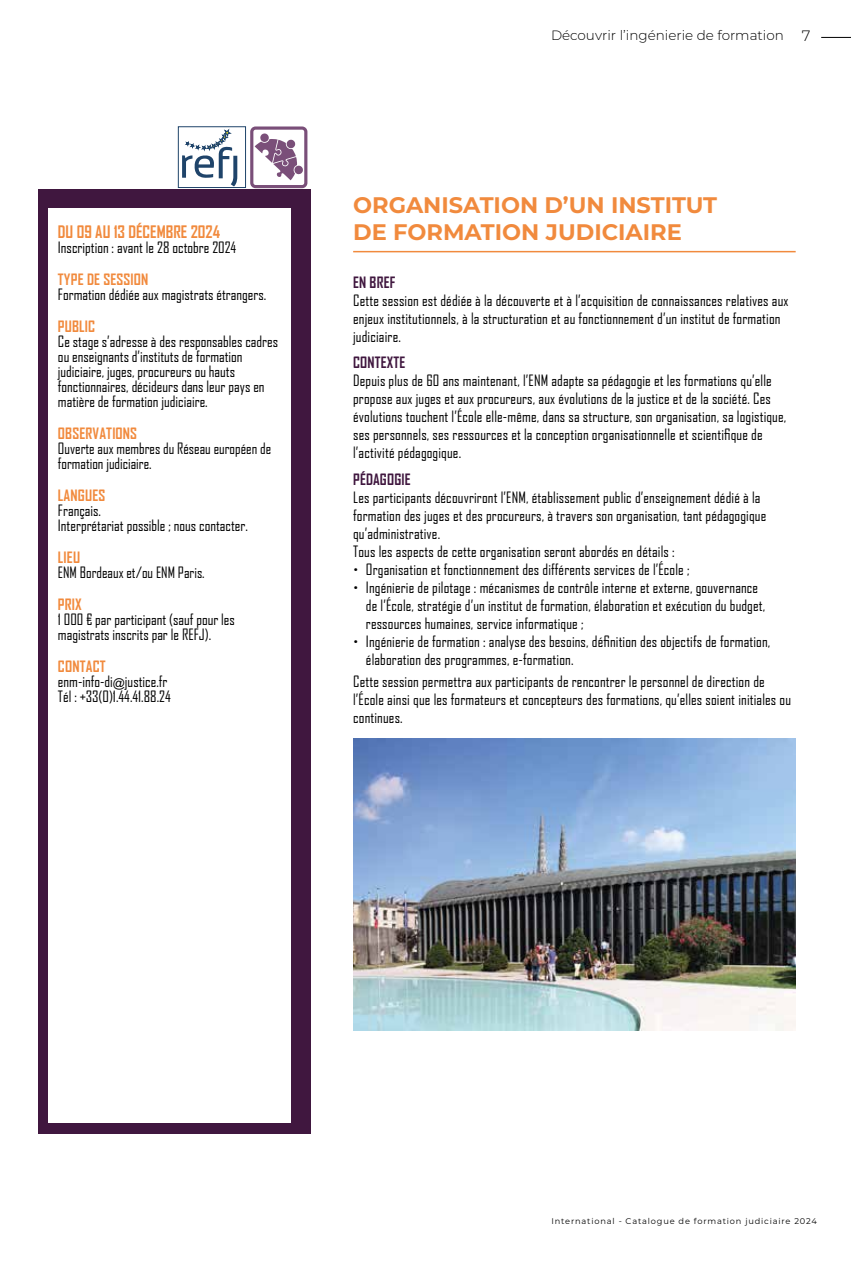
<style>
.page{position:relative;width:851px;height:1263px;background:#fff}
.page>*{position:absolute;margin:0;border:0;box-sizing:border-box;transform-origin:0 0}
.t1{font:700 22.5px/27px "Montserrat";color:#f18a3d}
.t2{font:700 16.5px "Agency FB";color:#f18a3d}
.t3{font:15px/15px "Agency FB";letter-spacing:.01em;color:#000}
.t4{font:700 15px "Agency FB";letter-spacing:.01em;color:#f18a3d}
.t5{font:700 15px "Agency FB";letter-spacing:.01em;color:#40173f}
.t6{font:300 13.5px "Montserrat";color:#000}
.t7{font:8.25px "Montserrat";letter-spacing:.1em;color:#000}
.s1{font-weight:700;color:#f18a3d}
.s2{font-family:"Arial";font-size:12px}
.s3{font-size:15px}
</style>
<div class="page">
<div style="left:38px;top:189px;width:272px;height:944px;background:#40173f"></div>
<div style="left:48px;top:208px;width:243px;height:914px;background:#fff"></div>
<hr style="left:353px;top:251px;width:442px;height:1px;background:#f18a3d">
<svg style="left:821px;top:37px;width:29px;height:1px"></svg>
<div style="left:250px;top:126px;width:57px;height:62px;border:3px solid #7a4f79;border-radius:4px"></div>
<svg style="left:254px;top:133px;width:49px;height:47px"></svg>
<svg style="left:182px;top:130px;width:55px;height:56px"></svg>
<div style="left:178px;top:127px;width:67px;height:61px;border:1px solid #1f446a"></div>
<img style="left:353px;top:738px;width:442px;height:292px">
<p class="t2" style="left:58px;top:222px;width:164px">DU 09 AU 13 DÉCEMBRE 2024</p>
<p class="t3" style="left:58px;top:240px;width:180px">Inscription : avant le 28 octobre 2024</p>
<p class="t4" style="left:58px;top:270px;width:92px">TYPE DE SESSION</p>
<p class="t3" style="left:58px;top:287px;width:210px">Formation dédiée aux magistrats étrangers.</p>
<p class="t4" style="left:58px;top:317px;width:39px">PUBLIC</p>
<p class="t3" style="left:58px;top:334px;width:222px">Ce stage s’adresse à des responsables cadres ou enseignants d’instituts de formation judiciaire, juges, procureurs ou hauts fonctionnaires, décideurs dans leur pays en matière de formation judiciaire.</p>
<p class="t4" style="left:58px;top:424px;width:81px">OBSERVATIONS</p>
<p class="t3" style="left:58px;top:441px;width:215px">Ouverte aux membres du Réseau européen de formation judiciaire.</p>
<p class="t4" style="left:58px;top:486px;width:49px">LANGUES</p>
<p class="t3" style="left:58px;top:503px;width:191px">Français.<br>Interprétariat possible ; nous contacter.</p>
<p class="t4" style="left:58px;top:548px;width:24px">LIEU</p>
<p class="t3" style="left:58px;top:565px;width:148px">ENM Bordeaux et/ou ENM Paris.</p>
<p class="t4" style="left:58px;top:595px;width:25px">PRIX</p>
<p class="t3" style="left:58px;top:612px;width:178px">1 000 € par participant (sauf pour les magistrats inscrits par le REFJ).</p>
<p class="t3" style="left:58px;top:659px;width:114px"><span class="s1">CONTACT </span>enm-info-di<span class="s2">@</span>justice.fr<br>Tél : +33(0)1.44.41.88.24</p>
<p class="t6" style="left:551px;top:26px;width:261px">Découvrir l’ingénierie de formation <span class="s3">7</span></p>
<h1 class="t1" style="left:353px;top:191px;width:365px">ORGANISATION D’UN INSTITUT<br>DE FORMATION JUDICIAIRE</h1>
<p class="t5" style="left:353px;top:273px;width:44px">EN BREF</p>
<p class="t3" style="left:353px;top:291px;width:437px;line-height:18px">Cette session est dédiée à la découverte et à l’acquisition de connaissances relatives aux enjeux institutionnels, à la structuration et au fonctionnement d’un institut de formation judiciaire.</p>
<p class="t5" style="left:353px;top:353px;width:54px">CONTEXTE</p>
<p class="t3" style="left:353px;top:371px;width:434px;line-height:18px">Depuis plus de 60 ans maintenant, l’ENM adapte sa pédagogie et les formations qu’elle propose aux juges et aux procureurs, aux évolutions de la justice et de la société. Ces évolutions touchent l’École elle-même, dans sa structure, son organisation, sa logistique, ses personnels, ses ressources et la conception organisationnelle et scientifique de l’activité pédagogique.</p>
<p class="t5" style="left:353px;top:470px;width:59px">PÉDAGOGIE</p>
<p class="t3" style="left:353px;top:489px;width:409px">Les participants découvriront l’ENM, établissement public d’enseignement dédié à la</p>
<p class="t3" style="left:353px;top:507px;width:414px">formation des juges et des procureurs, à travers son organisation, tant pédagogique</p>
<p class="t3" style="left:353px;top:525px;width:88px">qu’administrative.</p>
<p class="t3" style="left:353px;top:543px;width:323px">Tous les aspects de cette organisation seront abordés en détails :</p>
<p class="t3" style="left:366px;top:561px;width:325px">Organisation et fonctionnement des différents services de l’École ;</p>
<p class="t3" style="left:366px;top:579px;width:394px">Ingénierie de pilotage : mécanismes de contrôle interne et externe, gouvernance</p>
<p class="t3" style="left:366px;top:597px;width:401px">de l’École, stratégie d’un institut de formation, élaboration et exécution du budget,</p>
<p class="t3" style="left:366px;top:615px;width:219px">ressources humaines, service informatique ;</p>
<p class="t3" style="left:366px;top:633px;width:406px">Ingénierie de formation : analyse des besoins, définition des objectifs de formation,</p>
<p class="t3" style="left:366px;top:651px;width:209px">élaboration des programmes, e-formation.</p>
<p class="t3" style="left:353px;top:672px;width:439px;line-height:18px">Cette session permettra aux participants de rencontrer le personnel de direction de l’École ainsi que les formateurs et concepteurs des formations, qu’elles soient initiales ou continues.</p>
<p class="t7" style="left:551px;top:1215px;width:267px">International - Catalogue de formation judiciaire 2024</p>
</div>
